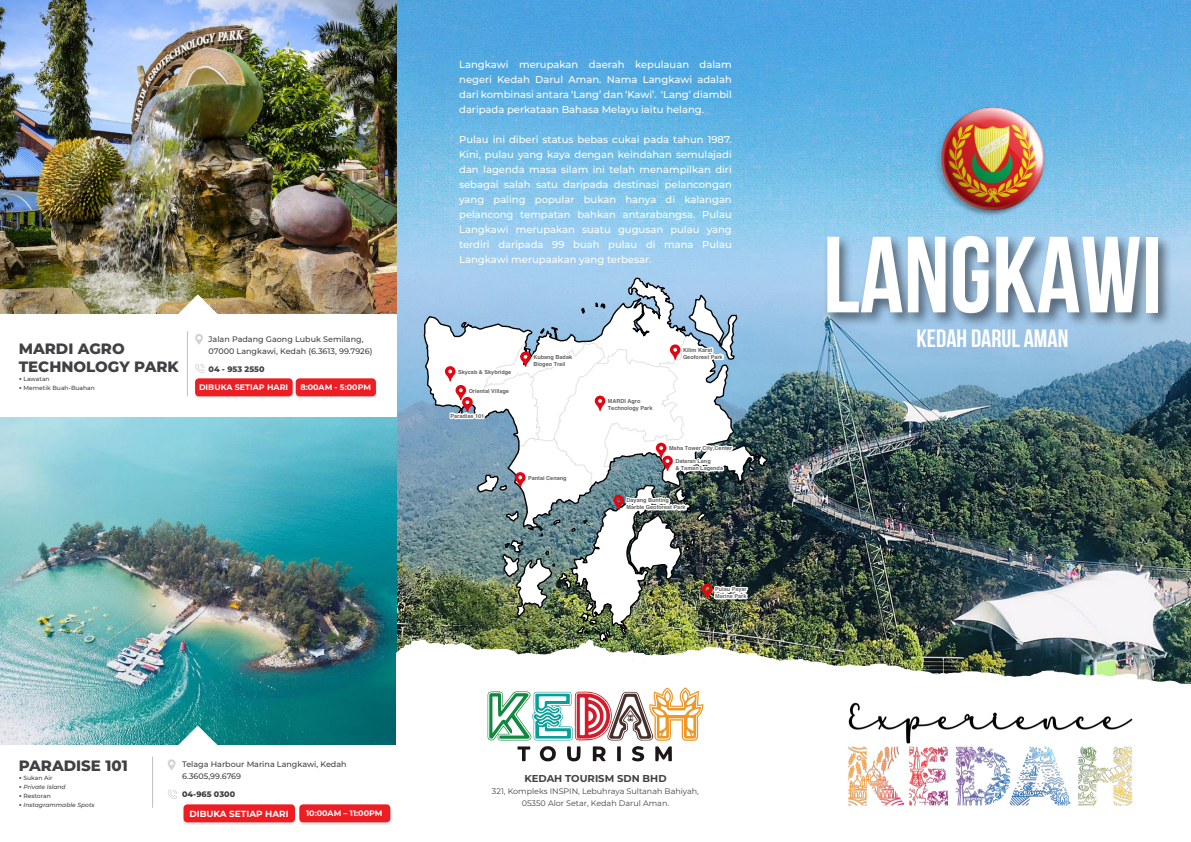
<style>
.page{position:relative;width:1191px;height:842px;background:#fff}
.page>*{position:absolute;margin:0;border:0;box-sizing:border-box;transform-origin:0 0}
.t1{font:700 108px "Bebas Neue";color:#fff}
.t2{font:700 25px "Bebas Neue";color:#fff}
.t3{font:800 15px/18px "Montserrat";color:#414042}
.t4{font:500 10px/15px "Montserrat";color:#fff;text-align:justify}
.t5{font:700 10px "Montserrat";color:#414042}
.t6{font:700 8.9px "Montserrat";color:#fff}
.t7{font:500 8px/12px "Montserrat";color:#414042}
.t8{font:8px "Montserrat";color:#414042}
.t9{font:700 8px "Montserrat";color:#fff}
.t10{font:800 8px "Montserrat";color:#414042}
.t11{font:500 6px "Montserrat";color:#414042}
.t12{font:italic 500 6px "Montserrat";color:#414042}
.t13{font:700 5.5px/6.6px "Helvetica";color:#636363}
.s1{font-family:"DIN Pro"}
.s2{font-family:"DIN Pro";font-style:normal}
</style>
<div class="page">
<img style="left:397px;top:0;width:794px;height:280px">
<div style="left:823px;top:233px;width:349px;height:95px;background:#000;opacity:.5"></div>
<img style="left:0;top:0;width:397px;height:313px">
<img style="left:0;top:417px;width:397px;height:327px">
<svg style="left:178px;top:725px;width:40px;height:20px"></svg>
<svg style="left:178px;top:294px;width:40px;height:20px"></svg>
<hr style="left:187px;top:331px;width:1px;height:65px;background:#bcbec0">
<svg style="left:195px;top:334px;width:8px;height:11px"></svg>
<div style="left:294px;top:378px;width:83px;height:21px;background:#000;opacity:.1"></div>
<div style="left:296px;top:378px;width:80px;height:18px;background:#ed1d24;border-radius:4px"></div>
<div style="left:194px;top:378px;width:100px;height:21px;background:#000;opacity:.1"></div>
<div style="left:195px;top:378px;width:98px;height:18px;background:#ed1d24;border-radius:4px"></div>
<svg style="left:195px;top:364px;width:10px;height:9px"></svg>
<hr style="left:152px;top:757px;width:1px;height:51px;background:#bcbec0">
<svg style="left:167px;top:759px;width:8px;height:11px"></svg>
<div style="left:298px;top:804px;width:93px;height:21px;background:#000;opacity:.1"></div>
<div style="left:299px;top:804px;width:91px;height:18px;background:#ed1d24;border-radius:4px"></div>
<div style="left:182px;top:804px;width:114px;height:21px;background:#000;opacity:.1"></div>
<div style="left:183px;top:804px;width:112px;height:18px;background:#ed1d24;border-radius:4px"></div>
<svg style="left:167px;top:789px;width:10px;height:10px"></svg>
<img style="left:848px;top:761px;width:284px;height:45px">
<img style="left:921px;top:89px;width:139px;height:140px">
<img style="left:397px;top:280px;width:794px;height:481px">
<p class="t3" style="left:19px;top:338px;width:162px">MARDI AGRO<br>TECHNOLOGY PARK</p>
<p class="t11" style="left:19px;top:374px;width:32px"><span class="s1">∙</span> Lawatan</p>
<p class="t11" style="left:19px;top:383px;width:78px"><span class="s1">∙</span> Memetik Buah-Buahan</p>
<p class="t7" style="left:208px;top:333px;width:165px">Jalan Padang Gaong Lubuk Semilang,<br>07000 Langkawi, Kedah (6.3613, 99.7926)</p>
<p class="t10" style="left:208px;top:363px;width:57px">04 - 953 2550</p>
<p class="t9" style="left:199px;top:382px;width:91px">DIBUKA SETIAP HARI</p>
<p class="t9" style="left:300px;top:382px;width:72px">8:00AM - 5:00PM</p>
<p class="t3" style="left:19px;top:756px;width:110px">PARADISE 101</p>
<p class="t11" style="left:19px;top:774px;width:36px"><span class="s1">∙</span> Sukan Air</p>
<p class="t12" style="left:19px;top:783px;width:48px"><span class="s2">∙</span> Private Island</p>
<p class="t11" style="left:19px;top:792px;width:34px"><span class="s1">∙</span> Restoran</p>
<p class="t12" style="left:19px;top:801px;width:77px"><span class="s2">∙</span> Instagrammable Spots</p>
<p class="t7" style="left:182px;top:758px;width:166px">Telaga Harbour Marina Langkawi, Kedah</p>
<p class="t7" style="left:182px;top:770px;width:61px">6.3605,99.6769</p>
<p class="t10" style="left:182px;top:788px;width:55px">04-965 0300</p>
<p class="t6" style="left:189px;top:807px;width:101px">DIBUKA SETIAP HARI</p>
<p class="t9" style="left:306px;top:808px;width:78px">10:00AM – 11:00PM</p>
<p class="t4" style="left:459px;top:57px;width:274px">Langkawi merupakan daerah kepulauan dalam negeri Kedah Darul Aman. Nama Langkawi adalah dari kombinasi antara ‘Lang’ dan ‘Kawi’. ‘Lang’ diambil daripada perkataan Bahasa Melayu iaitu helang.</p>
<p class="t4" style="left:459px;top:132px;width:274px">Pulau ini diberi status bebas cukai pada tahun 1987.<br>Kini, pulau yang kaya dengan keindahan semulajadi dan lagenda masa silam ini telah menampilkan diri sebagai salah satu daripada destinasi pelancongan yang paling popular bukan hanya di kalangan pelancong tempatan bahkan antarabangsa. Pulau Langkawi merupakan suatu gugusan pulau yang terdiri daripada 99 buah pulau di mana Pulau Langkawi merupaakan yang terbesar.</p>
<p class="t13" style="left:458px;top:368px;width:55px">Skycab &amp; Skybridge</p>
<p class="t13" style="left:469px;top:387px;width:42px">Oriental Village</p>
<p class="t13" style="left:450px;top:412px;width:35px">Paradise 101</p>
<p class="t13" style="left:533px;top:354px;width:40px">Kubang Badak<br>Biogeo Trail</p>
<p class="t13" style="left:528px;top:474px;width:40px">Pantai Cenang</p>
<p class="t13" style="left:608px;top:398px;width:46px">MARDI Agro<br>Technology Park</p>
<p class="t13" style="left:683px;top:347px;width:41px">Kilim Karst<br>Geoforest Park</p>
<p class="t13" style="left:669px;top:445px;width:65px">Maha Tower City Center</p>
<p class="t13" style="left:675px;top:458px;width:49px">Dataran Lang<br>&amp; Taman Lagenda</p>
<p class="t13" style="left:626px;top:497px;width:61px">Dayang Bunting<br>Marble Geoforest Park</p>
<p class="t13" style="left:715px;top:586px;width:33px">Pulau Payar<br>Marine Park</p>
<p class="t5" style="left:524px;top:771px;width:144px">KEDAH TOURISM SDN BHD</p>
<p class="t8" style="left:492px;top:786px;width:208px">321, Kompleks INSPIN, Lebuhraya Sultanah Bahiyah,</p>
<p class="t8" style="left:522px;top:798px;width:149px">05350 Alor Setar, Kedah Darul Aman.</p>
<p class="t1" style="left:823px;top:216px;width:340px">LANGKAWI</p>
<p class="t2" style="left:916px;top:324px;width:153px">KEDAH DARUL AMAN</p>
</div>
